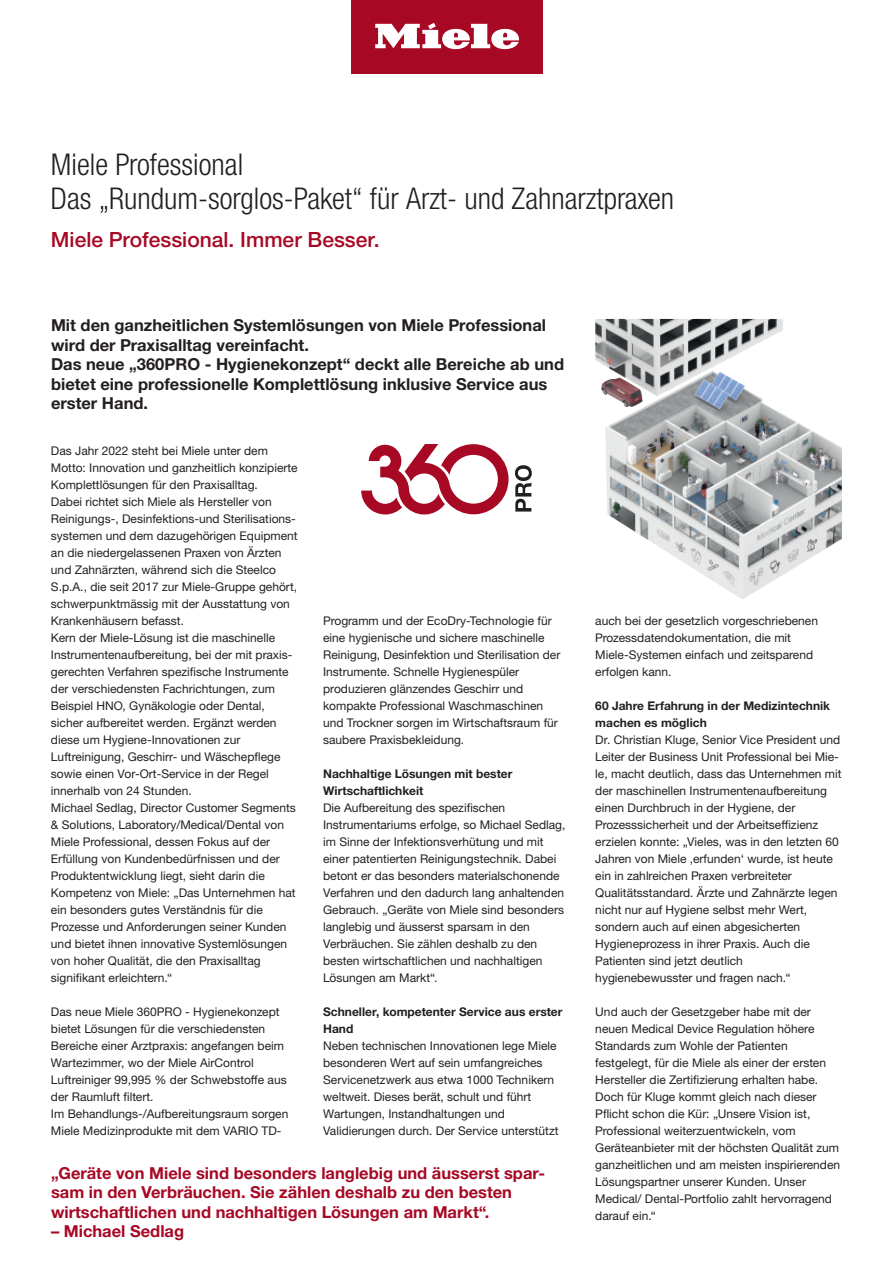
<style>
.page{position:relative;width:893px;height:1263px;background:#fff}
.page>*{position:absolute;margin:0;border:0;box-sizing:border-box;transform-origin:0 0}
.Headline_Titel_und_I{font:300 condensed 30px/34px "Helvetica Neue LTW1 G";color:#231f20}
.Immer_Besser{font:500 21px "Helvetica Neue LTW1 G";color:#a70824}
.Headline_Titel_und_I-2{font:700 16.5px/19.5px "Helvetica Neue LTW1 G";color:#231f20}
.Subline_Innenseiten{font:700 16.5px/19.5px "Helvetica Neue LTW1 G";color:#a70824}
.Bodytext{font:12px/17px "Helvetica Neue LTW1 G";color:#231f20}
.s1{font-weight:700}
</style>
<div class="page">
<div style="left:351px;top:0;width:191px;height:73px;background:#a70824"></div>
<svg style="left:375px;top:22px;width:144px;height:27px"></svg>
<img style="left:595px;top:319px;width:247px;height:280px">
<svg style="left:515px;top:465px;width:17px;height:47px"></svg>
<svg style="left:361px;top:444px;width:148px;height:70px"></svg>
<p class="Headline_Titel_und_I" style="left:51px;top:147px;width:625px">Miele Professional<br>Das „Rundum-sorglos-Paket“ für Arzt- und Zahnarztpraxen</p>
<p class="Immer_Besser" style="left:51px;top:227px;width:330px">Miele Professional. Immer Besser.</p>
<p class="Headline_Titel_und_I-2" style="left:51px;top:315px;width:515px">Mit den ganzheitlichen Systemlösungen von Miele Professional wird der Praxisalltag vereinfacht.<br>Das neue „360PRO - Hygienekonzept“ deckt alle Bereiche ab und bietet eine professionelle Komplettlösung inklusive Service aus erster Hand.</p>
<p class="Bodytext" style="left:51px;top:442px;width:248px">Das Jahr 2022 steht bei Miele unter dem Motto: Innovation und ganzheitlich konzipierte Komplettlösungen für den Praxisalltag.<br>Dabei richtet sich Miele als Hersteller von Reinigungs-, Desinfektions-und Sterilisations&shy;systemen und dem dazugehörigen Equipment an die niedergelassenen Praxen von Ärzten und Zahnärzten, während sich die Steelco S.p.A., die seit 2017 zur Miele-Gruppe gehört, schwerpunktmässig mit der Ausstattung von Krankenhäusern befasst.<br>Kern der Miele-Lösung ist die maschinelle Instrumentenaufbereitung, bei der mit praxis&shy;gerechten Verfahren spezifische Instrumente der verschiedensten Fachrichtungen, zum Beispiel HNO, Gynäkologie oder Dental, sicher aufbereitet werden. Ergänzt werden diese um Hygiene-Innovationen zur Luftreinigung, Geschirr- und Wäschepflege sowie einen Vor-Ort-Service in der Regel innerhalb von 24 Stunden.<br>Michael Sedlag, Director Customer Segments &amp; Solutions, Laboratory/Medical/Dental von Miele Professional, dessen Fokus auf der Erfüllung von Kundenbedürfnissen und der Produktentwicklung liegt, sieht darin die Kompetenz von Miele: „Das Unternehmen hat ein besonders gutes Verständnis für die Prozesse und Anforderungen seiner Kunden und bietet ihnen innovative Systemlösungen von hoher Qualität, die den Praxisalltag signifikant erleichtern.“</p>
<p class="Bodytext" style="left:51px;top:1003px;width:239px">Das neue Miele 360PRO - Hygienekonzept bietet Lösungen für die verschiedensten Bereiche einer Arztpraxis: angefangen beim Wartezimmer, wo der Miele AirControl Luftreiniger 99,995 % der Schwebstoffe aus der Raumluft filtert.<br>Im Behandlungs-/Aufbereitungsraum sorgen Miele Medizinprodukte mit dem VARIO TD-</p>
<p class="Bodytext" style="left:323px;top:612px;width:239px">Programm und der EcoDry-Technologie für eine hygienische und sichere maschinelle Reinigung, Desinfektion und Sterilisation der Instrumente. Schnelle Hygienespüler produzieren glänzendes Geschirr und kompakte Professional Waschmaschinen und Trockner sorgen im Wirtschaftsraum für saubere Praxisbekleidung.</p>
<p class="Bodytext" style="left:323px;top:765px;width:244px"><span class="s1">Nachhaltige Lösungen mit bester Wirtschaftlichkeit<br></span>Die Aufbereitung des spezifischen Instrumentariums erfolge, so Michael Sedlag, im Sinne der Infektionsverhütung und mit einer patentierten Reinigungstechnik. Dabei betont er das besonders materialschonende Verfahren und den dadurch lang anhaltenden Gebrauch. „Geräte von Miele sind besonders langlebig und äusserst sparsam in den Verbräuchen. Sie zählen deshalb zu den besten wirtschaftlichen und nachhaltigen Lösungen am Markt“.</p>
<p class="Bodytext" style="left:323px;top:1003px;width:241px"><span class="s1">Schneller, kompetenter Service aus erster Hand<br></span>Neben technischen Innovationen lege Miele besonderen Wert auf sein umfangreiches Servicenetzwerk aus etwa 1000 Technikern weltweit. Dieses berät, schult und führt Wartungen, Instandhaltungen und Validierungen durch. Der Service unterstützt</p>
<p class="Subline_Innenseiten" style="left:51px;top:1163px;width:496px">„Geräte von Miele sind besonders langlebig und äusserst spar&shy;sam in den Verbräuchen. Sie zählen deshalb zu den besten wirtschaftlichen und nachhaltigen Lösungen am Markt“.</p>
<p class="Subline_Innenseiten" style="left:51px;top:1222px;width:135px">– Michael Sedlag</p>
<p class="Bodytext" style="left:595px;top:612px;width:224px">auch bei der gesetzlich vorgeschriebenen Prozessdatendokumentation, die mit Miele-Systemen einfach und zeitsparend erfolgen kann.</p>
<p class="Bodytext" style="left:595px;top:697px;width:248px"><span class="s1">60 Jahre Erfahrung in der Medizintechnik machen es möglich<br></span>Dr. Christian Kluge, Senior Vice President und Leiter der Business Unit Professional bei Mie&shy;le, macht deutlich, dass das Unternehmen mit der maschinellen Instrumentenaufbereitung einen Durchbruch in der Hygiene, der Prozesssicherheit und der Arbeitseffizienz erzielen konnte: „Vieles, was in den letzten 60<br>Jahren von Miele ‚erfunden‘ wurde, ist heute ein in zahlreichen Praxen verbreiteter Qualitätsstandard. Ärzte und Zahnärzte legen nicht nur auf Hygiene selbst mehr Wert, sondern auch auf einen abgesicherten Hygieneprozess in ihrer Praxis. Auch die Patienten sind jetzt deutlich hygienebewusster und fragen nach.“</p>
<p class="Bodytext" style="left:595px;top:1003px;width:246px">Und auch der Gesetzgeber habe mit der neuen Medical Device Regulation höhere Standards zum Wohle der Patienten festgelegt, für die Miele als einer der ersten Hersteller die Zertifizierung erhalten habe.<br>Doch für Kluge kommt gleich nach dieser Pflicht schon die Kür: „Unsere Vision ist, Professional weiterzuentwickeln, vom Geräteanbieter mit der höchsten Qualität zum ganzheitlichen und am meisten inspirierenden Lösungspartner unserer Kunden. Unser Medical/ Dental-Portfolio zahlt hervorragend darauf ein.“</p>
</div>
